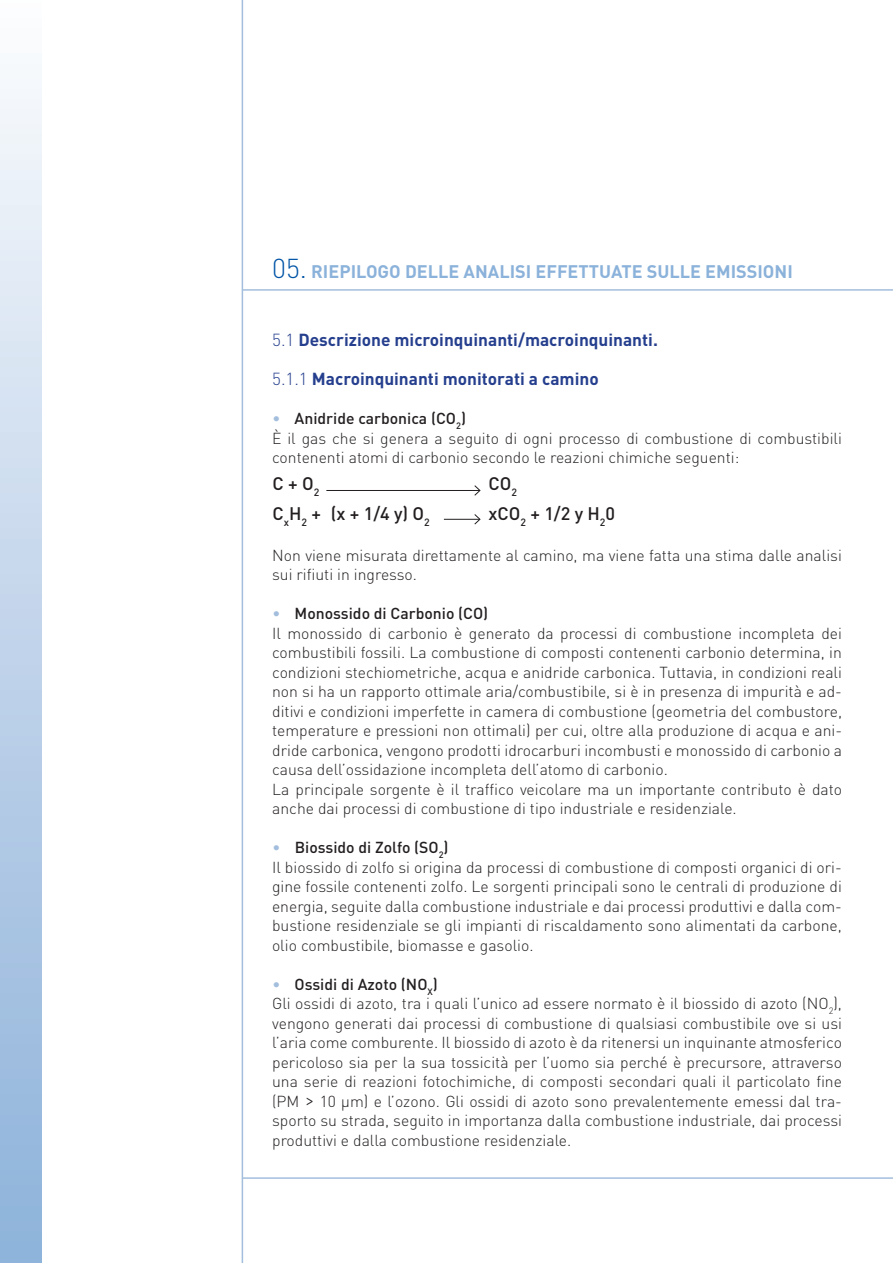
<style>
.page{position:relative;width:893px;height:1263px;background:#fff}
.page>*{position:absolute;margin:0;border:0;box-sizing:border-box;transform-origin:0 0}
.t1{font:700 18px "DIN";color:#8bb2da}
.t2{font:500 18px "DIN";color:#231f20}
.t3{font:700 17.25px "DIN";color:#253f8e}
.t4{font:300 15.75px/19.5px "DIN";color:#231f20}
.s1{font-weight:300;font-size:27px;color:#0154a6}
.s2{font-weight:300}
.s3{color:#a3bedd}
.s4{font-weight:500}
.s5{font-family:"Andale Mono";font-weight:400}
</style>
<div class="page">
<hr style="left:242px;top:0;width:1px;height:1263px;background:#a3bedd">
<hr style="left:242px;top:289px;width:651px;height:2px;background:#a3bedd">
<hr style="left:243px;top:1177px;width:650px;height:2px;background:#a3bedd">
<hr style="left:326px;top:490px;width:154px;height:1px;background:#231f20">
<svg style="left:474px;top:485px;width:7px;height:11px"></svg>
<hr style="left:444px;top:519px;width:36px;height:1px;background:#231f20">
<svg style="left:474px;top:514px;width:7px;height:11px"></svg>
<div style="left:0;top:0;width:41px;height:1263px;background:linear-gradient(to bottom,#fbfbfd,#8cb0d9)"></div>
<p class="t1" style="left:272px;top:260px;width:90px"><span class="s1">05.</span> Riepilogo</p>
<p class="t1" style="left:405px;top:260px;width:12px">delle</p>
<p class="t1" style="left:464px;top:260px;width:11px">analisi</p>
<p class="t1" style="left:535px;top:260px;width:44px">effettuate</p>
<p class="t1" style="left:647px;top:260px;width:12px">sulle</p>
<p class="t1" style="left:705px;top:260px;width:35px">emissioni</p>
<p class="t3" style="left:272px;top:328px;width:387px"><span class="s2">5.1</span> Descrizione microinquinanti/macroinquinanti.</p>
<p class="t3" style="left:272px;top:367px;width:328px"><span class="s2">5.1.1</span> Macroinquinanti monitorati a camino</p>
<p class="t4" style="left:272px;top:408px;width:571px"><span class="s3">•</span> <span class="s4">Anidride carbonica (CO</span><sub>2</sub><span class="s4">)<br></span>È il gas che si genera a seguito di ogni processo di combustione di combustibili contenenti atomi di carbonio secondo le reazioni chimiche seguenti:</p>
<p class="t2" style="left:272px;top:472px;width:48px">C + O<sub>2</sub></p>
<p class="t2" style="left:488px;top:472px;width:30px">CO<sub>2</sub></p>
<p class="t2" style="left:272px;top:502px;width:159px">C<sub>x</sub>H <sub>2</sub> + (x + 1/4 y) O<sub>2</sub></p>
<p class="t2" style="left:488px;top:502px;width:128px">xCO<sub>2</sub> + 1/2 y H <sub>2</sub>0</p>
<p class="t4" style="left:272px;top:545px;width:571px">Non viene misurata direttamente al camino, ma viene fatta una stima dalle analisi sui rifiuti in ingresso.</p>
<p class="t4" style="left:272px;top:603px;width:571px"><span class="s3">•</span> <span class="s4">Monossido di Carbonio (CO)<br></span>Il monossido di carbonio è generato da processi di combustione incompleta dei combustibili fossili. La combustione di composti contenenti carbonio determina, in condizioni stechiometriche, acqua e anidride carbonica. Tuttavia, in condizioni reali non si ha un rapporto ottimale aria/combustibile, si è in presenza di impurità e ad&shy;ditivi e condizioni imperfette in camera di combustione (geometria del combustore, temperature e pressioni non ottimali) per cui, oltre alla produzione di acqua e ani&shy;dride carbonica, vengono prodotti idrocarburi incombusti e monossido di carbonio a causa dell’ossidazione incompleta dell’atomo di carbonio.<br>La principale sorgente è il traffico veicolare ma un importante contributo è dato anche dai processi di combustione di tipo industriale e residenziale.</p>
<p class="t4" style="left:272px;top:837px;width:571px"><span class="s3">•</span> <span class="s4">Biossido di Zolfo (SO</span><sub>2</sub><span class="s4">)<br></span>Il biossido di zolfo si origina da processi di combustione di composti organici di ori&shy;gine fossile contenenti zolfo. Le sorgenti principali sono le centrali di produzione di energia, seguite dalla combustione industriale e dai processi produttivi e dalla com&shy;bustione residenziale se gli impianti di riscaldamento sono alimentati da carbone, olio combustibile, biomasse e gasolio.</p>
<p class="t4" style="left:272px;top:974px;width:571px"><span class="s3">•</span> <span class="s4">Ossidi di Azoto (N O</span><sub>X</sub><span class="s4">)<br></span>Gli ossidi di azoto, tra i quali l’unico ad essere normato è il biossido di azoto (NO<sub>2</sub>), vengono generati dai processi di combustione di qualsiasi combustibile ove si usi l’aria come comburente. Il biossido di azoto è da ritenersi un inquinante atmosferico pericoloso sia per la sua tossicità per l’uomo sia perché è precursore, attraverso una serie di reazioni fotochimiche, di composti secondari quali il particolato fine (PM <span class="s5">&gt;</span> 10 µm) e l’ozono. Gli ossidi di azoto sono prevalentemente emessi dal tra&shy;sporto su strada, seguito in importanza dalla combustione industriale, dai processi produttivi e dalla combustione residenziale.</p>
</div>
